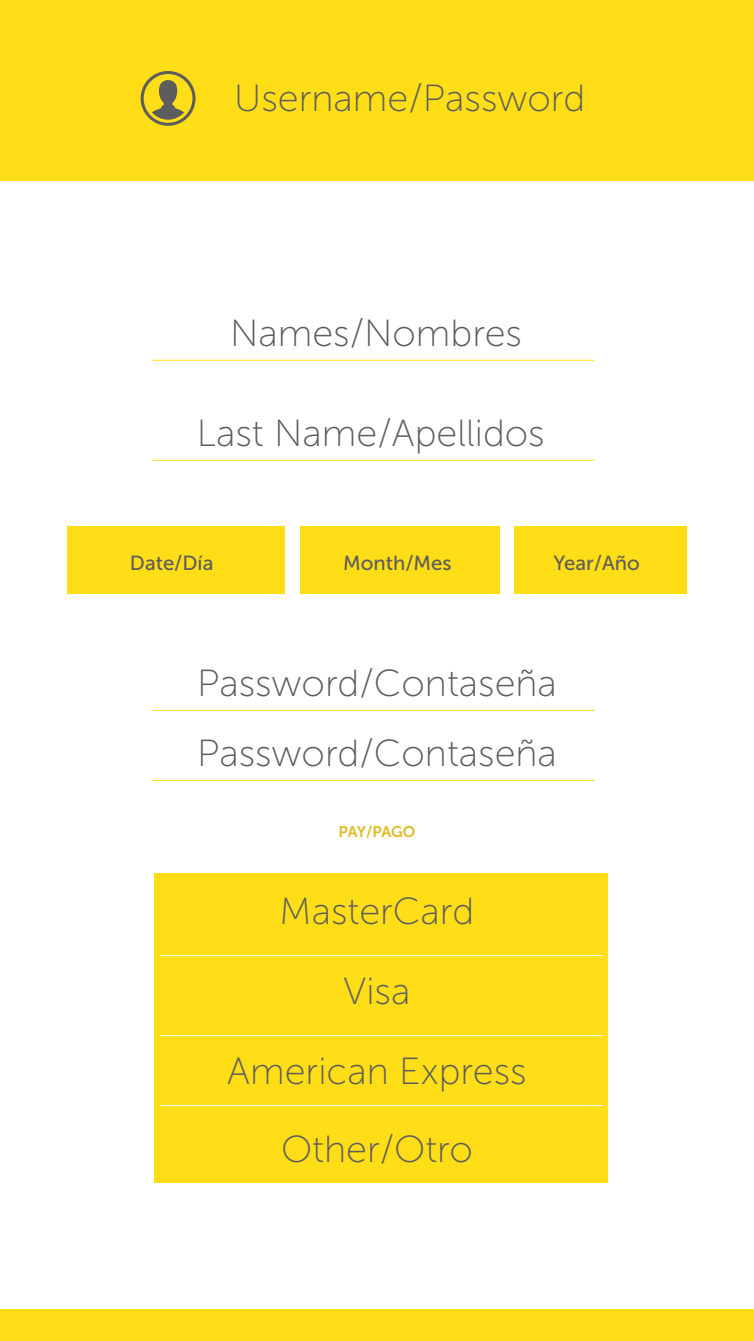
<style>
.page{position:relative;width:754px;height:1341px;background:#fff}
.page>*{position:absolute;margin:0;border:0;box-sizing:border-box;transform-origin:0 0}
.t1{font:37.7px/79.3px "Museo Sans 100";color:#5d5d5d}
.t2{font:20.3px "Museo Sans 500";color:#5d5d5d}
.t3{font:15.4px "Museo Sans 700";letter-spacing:-.02em;color:#dfbc23}
</style>
<div class="page">
<div style="left:0;top:0;width:753px;height:180px;background:#ffdd17"></div>
<svg style="left:140px;top:71px;width:55px;height:55px"></svg>
<hr style="left:152px;top:360px;width:442px;height:1px;background:#ffdd17">
<hr style="left:152px;top:460px;width:442px;height:1px;background:#ffdd17">
<div style="left:67px;top:526px;width:218px;height:67px;background:#ffdd17"></div>
<div style="left:300px;top:526px;width:199px;height:67px;background:#ffdd17"></div>
<div style="left:514px;top:526px;width:173px;height:67px;background:#ffdd17"></div>
<hr style="left:152px;top:710px;width:442px;height:1px;background:#ffdd17">
<hr style="left:152px;top:780px;width:442px;height:1px;background:#ffdd17">
<div style="left:153px;top:873px;width:454px;height:309px;background:#ffdd17"></div>
<hr style="left:160px;top:955px;width:442px;height:1px;background:#fff">
<hr style="left:160px;top:1035px;width:442px;height:1px;background:#fff">
<hr style="left:160px;top:1105px;width:442px;height:1px;background:#fff">
<div style="left:0;top:1308px;width:753px;height:32px;background:#ffdd17"></div>
<p class="t1" style="left:234px;top:59px;width:352px">Username/Password</p>
<p class="t1" style="left:230px;top:294px;width:293px">Names/Nombres</p>
<p class="t1" style="left:197px;top:394px;width:349px">Last Name/Apellidos</p>
<p class="t2" style="left:130px;top:551px;width:85px">Date/Día</p>
<p class="t2" style="left:343px;top:551px;width:110px">Month/Mes</p>
<p class="t2" style="left:553px;top:551px;width:88px">Year/Año</p>
<p class="t1" style="left:197px;top:648px;width:361px;line-height:70px">Password/Contaseña<br>Password/Contaseña</p>
<p class="t3" style="left:338px;top:822px;width:78px">PAY/PAGO</p>
<p class="t1" style="left:227px;top:871px;width:301px;text-align:center">MasterCard<br>Visa<br>American Express<br>Other/Otro</p>
</div>
